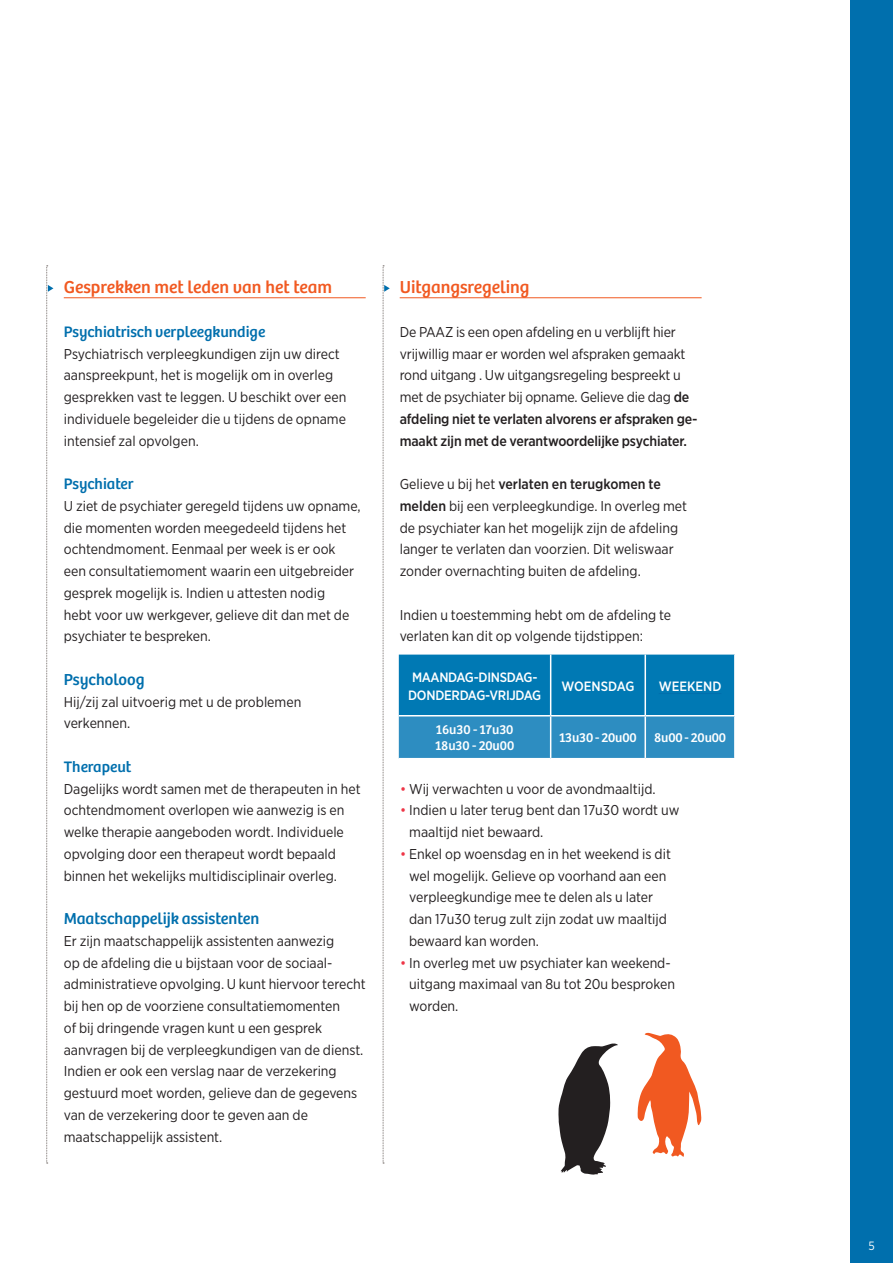
<style>
.page{position:relative;width:893px;height:1263px;background:#fff}
.page>*{position:absolute;margin:0;border:0;box-sizing:border-box;transform-origin:0 0}
.t1{font:18px "Bree";color:#f15921}
.t2{font:16.5px "Bree";color:#006fad}
.t3{font:15.75px "Bree";color:#006fad}
.t4{font:14.25px/21.8px "Gotham Narrow";color:#231f20}
.t5{font:13.5px/16.2px "Bree";letter-spacing:-.01em;color:#fff}
.t6{font:500 13.5px/18px "Gotham Narrow";letter-spacing:-.02em;color:#fff}
.t7{font:500 13.5px "Gotham Narrow";color:#fff}
.t8{font:12px "Gotham Narrow";color:#fff}
.s1{font-weight:500}
.s2{color:#ee3647}
</style>
<div class="page">
<div style="left:850px;top:0;width:43px;height:1263px;background:#006fad"></div>
<hr style="left:64px;top:297px;width:302px;height:1px;background:#f15921">
<svg style="left:46px;top:265px;width:7px;height:899px"></svg>
<svg style="left:383px;top:265px;width:7px;height:899px"></svg>
<svg style="left:637px;top:1033px;width:64px;height:124px"></svg>
<hr style="left:400px;top:297px;width:302px;height:1px;background:#f15921">
<svg style="left:399px;top:655px;width:335px;height:103px;background:#1381b9"></svg>
<hr style="left:550px;top:655px;width:1px;height:60px;background:#fff">
<hr style="left:399px;top:715px;width:152px;height:1px;background:#fff">
<hr style="left:551px;top:715px;width:94px;height:1px;background:#fff">
<hr style="left:550px;top:716px;width:1px;height:42px;background:#fff">
<hr style="left:645px;top:715px;width:91px;height:1px;background:#fff">
<hr style="left:644px;top:655px;width:2px;height:60px;background:#fff">
<hr style="left:644px;top:716px;width:2px;height:42px;background:#fff">
<hr style="left:659px;top:693px;width:62px;height:1px;background:#006fad">
<svg style="left:558px;top:1043px;width:60px;height:132px"></svg>
<p class="t1" style="left:64px;top:277px;width:270px">Gesprekken met leden van het team</p>
<p class="t3" style="left:64px;top:322px;width:203px">Psychiatrisch verpleegkundige</p>
<p class="t4" style="left:64px;top:342px;width:284px">Psychiatrisch verpleegkundigen zijn uw direct aanspreekpunt, het is mogelijk om in overleg gesprekken vast te leggen. U beschikt over een individuele begeleider die u tijdens de opname intensief zal opvolgen.</p>
<p class="t3" style="left:64px;top:475px;width:71px">Psychiater</p>
<p class="t4" style="left:64px;top:495px;width:298px">U ziet de psychiater geregeld tijdens uw opname, die momenten worden meegedeeld tijdens het ochtendmoment. Eenmaal per week is er ook een consultatiemoment waarin een uitgebreider gesprek mogelijk is. Indien u attesten nodig<br>hebt voor uw werkgever, gelieve dit dan met de psychiater te bespreken.</p>
<p class="t2" style="left:64px;top:670px;width:82px">Psycholoog</p>
<p class="t4" style="left:64px;top:690px;width:239px">Hij/zij zal uitvoerig met u de problemen verkennen.</p>
<p class="t3" style="left:64px;top:757px;width:69px">Therapeut</p>
<p class="t4" style="left:64px;top:777px;width:298px">Dagelijks wordt samen met de therapeuten in het ochtendmoment overlopen wie aanwezig is en welke therapie aangeboden wordt. Individuele opvolging door een therapeut wordt bepaald binnen het wekelijks multidisciplinair overleg.</p>
<p class="t2" style="left:64px;top:909px;width:197px">Maatschappelijk assistenten</p>
<p class="t4" style="left:64px;top:930px;width:303px">Er zijn maatschappelijk assistenten aanwezig<br>op de afdeling die u bijstaan voor de sociaal&shy;administratieve opvolging. U kunt hiervoor terecht bij hen op de voorziene consultatiemomenten<br>of bij dringende vragen kunt u een gesprek aanvragen bij de verpleegkundigen van de dienst.<br>Indien er ook een verslag naar de verzekering gestuurd moet worden, gelieve dan de gegevens van de verzekering door te geven aan de maatschappelijk assistent.</p>
<p class="t1" style="left:400px;top:277px;width:131px">Uitgangsregeling</p>
<p class="t4" style="left:400px;top:321px;width:299px">De PAAZ is een open afdeling en u verblijft hier vrijwillig maar er worden wel afspraken gemaakt rond uitgang . Uw uitgangsregeling bespreekt u met de psychiater bij opname. Gelieve die dag <span class="s1">de afdeling niet te verlaten alvorens er afspraken ge&shy;maakt zijn met de verantwoordelijke psychiater.</span></p>
<p class="t4" style="left:400px;top:473px;width:289px">Gelieve u bij het <span class="s1">verlaten en terugkomen te melden</span> bij een verpleegkundige. In overleg met de psychiater kan het mogelijk zijn de afdeling langer te verlaten dan voorzien. Dit weliswaar zonder overnachting buiten de afdeling.</p>
<p class="t4" style="left:400px;top:603px;width:273px">Indien u toestemming hebt om de afdeling te verlaten kan dit op volgende tijdstippen:</p>
<p class="t6" style="left:408px;top:668px;width:135px">MAANDAG-DINSDAG-<br>DONDERDAG-VRIJDAG</p>
<p class="t7" style="left:562px;top:677px;width:74px">WOENSDAG</p>
<p class="t7" style="left:659px;top:677px;width:64px">WEEKEND</p>
<p class="t5" style="left:435px;top:721px;width:81px">16u30 - 17u30<br>18u30 - 20u00</p>
<p class="t5" style="left:559px;top:730px;width:79px">13u30 - 20u00</p>
<p class="t5" style="left:654px;top:730px;width:74px">8u00 - 20u00</p>
<p class="t4" style="left:400px;top:777px;width:257px"><span class="s2">•</span> Wij verwachten u voor de avondmaaltijd.</p>
<p class="t4" style="left:409px;top:799px;width:272px;text-indent:-9px"><span class="s2">•</span> Indien u later terug bent dan 17u30 wordt uw maaltijd niet bewaard.</p>
<p class="t4" style="left:409px;top:843px;width:263px;text-indent:-9px"><span class="s2">•</span> Enkel op woensdag en in het weekend is dit wel mogelijk. Gelieve op voorhand aan een verpleegkundige mee te delen als u later dan 17u30 terug zult zijn zodat uw maaltijd bewaard kan worden.</p>
<p class="t4" style="left:409px;top:951px;width:267px;text-indent:-9px"><span class="s2">•</span> In overleg met uw psychiater kan weekend&shy;uitgang maximaal van 8u tot 20u besproken worden.</p>
<p class="t8" style="left:868px;top:1239px;width:8px">5</p>
</div>
